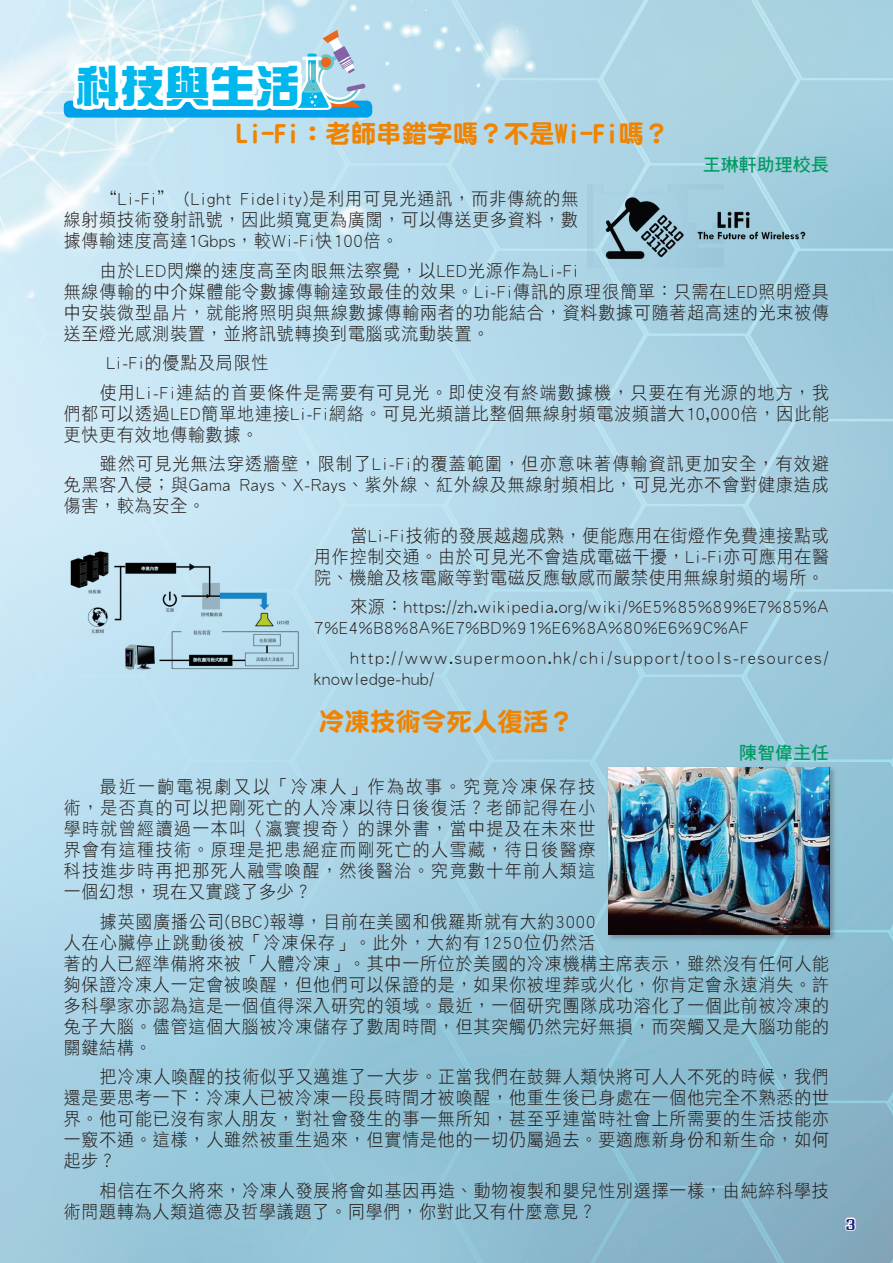
<style>
.page{position:relative;width:893px;height:1263px;background:#fff}
.page>*{position:absolute;margin:0;border:0;box-sizing:border-box;transform-origin:0 0}
.中文標題_1{font:700 45px "CJ Ngai";color:#00b7ee}
.中文標題_3{font:25.5px "DFN Yuan XB HK BF";color:#f08300}
.中文text{font:18px/21px "DF Hei Std W3";letter-spacing:.055em;color:#231916;text-align:justify;scale:.94 1}
.中文text-2{font:18px/21px "DF Hei Std W3";letter-spacing:.125em;color:#231916;scale:.94 1}
.中文標題_4{font:18px "DF Hei Std W7";color:#009b63}
.t1{font:700 15px "M Ngai HK";color:#1e2188}
</style>
<div class="page">
<img style="left:0;top:0;width:893px;height:1263px">
<img style="left:64px;top:545px;width:242px;height:129px">
<img style="left:588px;top:184px;width:241px;height:89px">
<div style="left:606px;top:765px;width:231px;height:177px;background:#231916;opacity:.3"></div>
<img style="left:608px;top:767px;width:221px;height:167px">
<div style="left:64px;top:101px;width:308px;height:17px;background:#00a1e9;border-radius:6px"></div>
<svg style="left:69px;top:0;width:297px;height:193px"></svg>
<svg style="left:844px;top:1216px;width:13px;height:16px"></svg>
<p class="中文標題_1" style="left:75px;top:62px;width:227px">科技與生活</p>
<p class="中文標題_3" style="left:236px;top:120px;width:435px">Li-Fi：老師串錯字嗎？不是Wi-Fi嗎？</p>
<p class="中文標題_4" style="left:703px;top:155px;width:127px">王琳軒助理校長</p>
<p class="中文text" style="left:64px;top:188px;width:549px;text-indent:36px">“Li-Fi” (Light Fidelity)是利用可見光通訊，而非傳統的無線射頻技術發射訊號，因此頻寬更為廣闊，可以傳送更多資料，數據傳輸速度高達1Gbps，較Wi-Fi快100倍。</p>
<p class="中文text" style="left:64px;top:259px;width:816px;text-align:left;text-indent:36px">由於LED閃爍的速度高至肉眼無法察覺，以LED光源作為Li-Fi<br>無線傳輸的中介媒體能令數據傳輸達致最佳的效果。Li-Fi傳訊的原理很簡單：只需在LED照明燈具中安裝微型晶片，就能將照明與無線數據傳輸兩者的功能結合，資料數據可隨著超高速的光束被傳送至燈光感測裝置，並將訊號轉換到電腦或流動裝置。</p>
<p class="中文text" style="left:106px;top:352px;width:174px">Li-Fi的優點及局限性</p>
<p class="中文text" style="left:64px;top:381px;width:816px;text-indent:36px">使用Li-Fi連結的首要條件是需要有可見光。即使沒有終端數據機，只要在有光源的地方，我們都可以透過LED簡單地連接Li-Fi網絡。可見光頻譜比整個無線射頻電波頻譜大10,000倍，因此能更快更有效地傳輸數據。</p>
<p class="中文text" style="left:64px;top:453px;width:816px;text-indent:36px">雖然可見光無法穿透牆壁，限制了Li-Fi的覆蓋範圍，但亦意味著傳輸資訊更加安全，有效避免黑客入侵；與Gama Rays、X-Rays、紫外線、紅外線及無線射頻相比，可見光亦不會對健康造成傷害，較為安全。</p>
<p class="中文text" style="left:314px;top:524px;width:549px;text-indent:36px">當Li-Fi技術的發展越趨成熟，便能應用在街燈作免費連接點或用作控制交通。由於可見光不會造成電磁干擾，Li-Fi亦可應用在醫院、機艙及核電廠等對電磁反應敏感而嚴禁使用無線射頻的場所。</p>
<p class="中文text" style="left:314px;top:596px;width:548px;text-indent:36px">來源：https://zh.wikipedia.org/wiki/%E5%85%89%E7%85%A<br>7%E4%B8%8A%E7%BD%91%E6%8A%80%E6%9C%AF</p>
<p class="中文text-2" style="left:314px;top:646px;width:548px;text-indent:36px">http://www.supermoon.hk/chi/support/tools-resources/ knowledge-hub/</p>
<p class="中文標題_3" style="left:319px;top:709px;width:257px">冷凍技術令死人復活？</p>
<p class="中文標題_4" style="left:739px;top:743px;width:91px">陳智偉主任</p>
<p class="中文text" style="left:64px;top:776px;width:567px;text-indent:36px">最近一齣電視劇又以「冷凍人」作為故事。究竟冷凍保存技術，是否真的可以把剛死亡的人冷凍以待日後復活？老師記得在小學時就曾經讀過一本叫〈瀛寰搜奇〉的課外書，當中提及在未來世界會有這種技術。原理是把患絕症而剛死亡的人雪藏，待日後醫療科技進步時再把那死人融雪喚醒，然後醫治。究竟數十年前人類這一個幻想，現在又實踐了多少？</p>
<p class="中文text" style="left:64px;top:911px;width:816px;text-align:left;text-indent:36px">據英國廣播公司(BBC)報導，目前在美國和俄羅斯就有大約3000<br>人在心臟停止跳動後被「冷凍保存」。此外，大約有1250位仍然活<br>著的人已經準備將來被「人體冷凍」。其中一所位於美國的冷凍機構主席表示，雖然沒有任何人能夠保證冷凍人一定會被喚醒，但他們可以保證的是，如果你被埋葬或火化，你肯定會永遠消失。許多科學家亦認為這是一個值得深入研究的領域。最近，一個研究團隊成功溶化了一個此前被冷凍的兔子大腦。儘管這個大腦被冷凍儲存了數周時間，但其突觸仍然完好無損，而突觸又是大腦功能的關鍵結構。</p>
<p class="中文text" style="left:64px;top:1066px;width:816px;text-indent:36px">把冷凍人喚醒的技術似乎又邁進了一大步。正當我們在鼓舞人類快將可人人不死的時候，我們還是要思考一下：冷凍人已被冷凍一段長時間才被喚醒，他重生後已身處在一個他完全不熟悉的世界。他可能已沒有家人朋友，對社會發生的事一無所知，甚至乎連當時社會上所需要的生活技能亦一竅不通。這樣，人雖然被重生過來，但實情是他的一切仍屬過去。要適應新身份和新生命，如何起步？</p>
<p class="中文text" style="left:64px;top:1180px;width:815px;text-indent:36px">相信在不久將來，冷凍人發展將會如基因再造、動物複製和嬰兒性別選擇一樣，由純綷科學技術問題轉為人類道德及哲學議題了。同學們，你對此又有什麼意見？</p>
<p class="t1" style="left:846px;top:1214px;width:11px">3</p>
</div>
